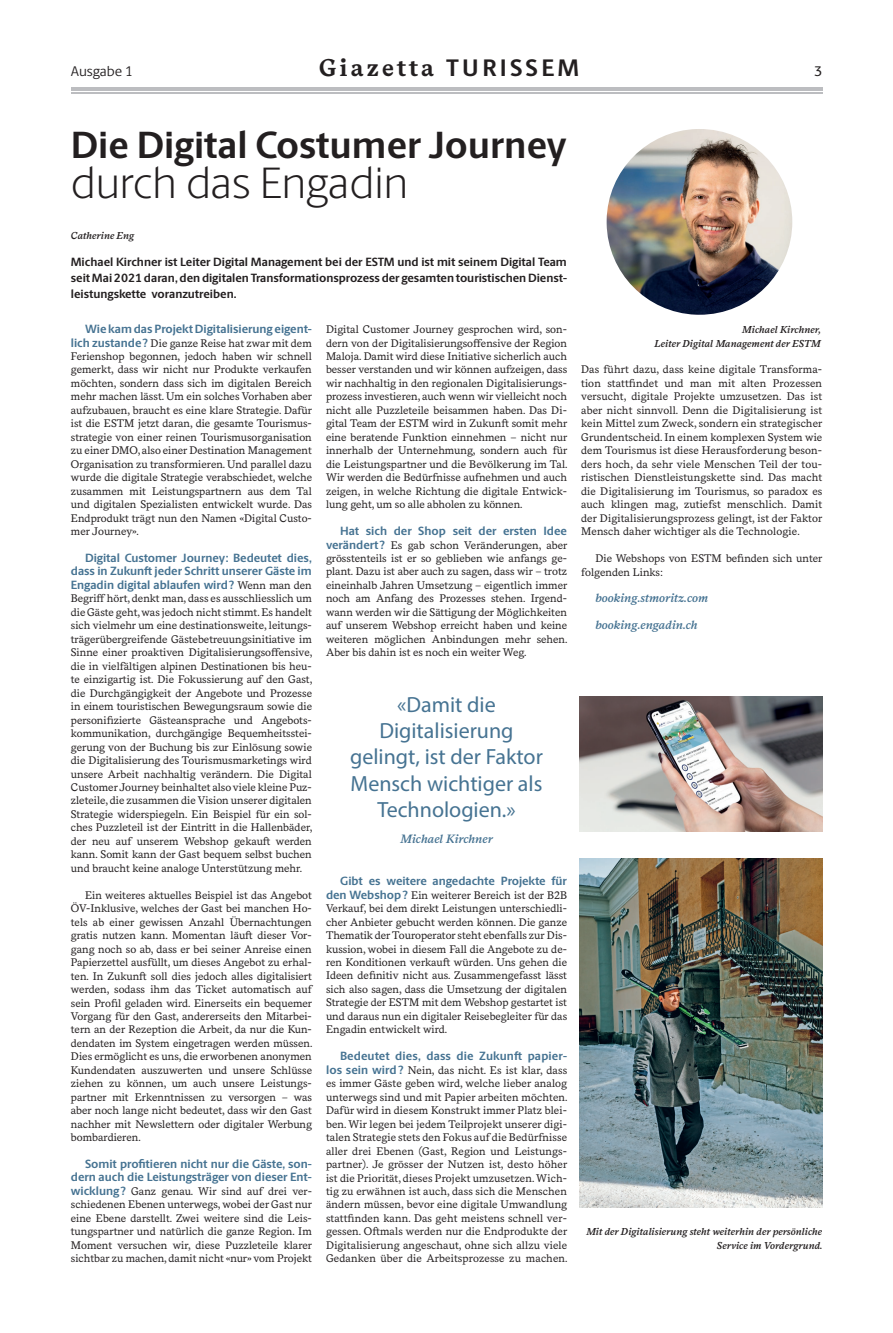
<style>
.page{position:relative;width:893px;height:1333px;background:#fff}
.page>*{position:absolute;margin:0;border:0;box-sizing:border-box;transform-origin:0 0}
.t1{font:300 44px "Berlingske Sans";color:#231f20}
.t2{font:700 38px "Berlingske Sans";color:#231f20}
.t3{font:700 24px "Messina Serif";letter-spacing:.13em;color:#231f20}
.t4{font:22px/26.4px "Myriad Pro";color:#467392;text-align:center}
.t5{font:14px "Berlingske Sans";letter-spacing:-.01em;color:#231f20}
.t6{font:500 14px "Berlingske Sans";color:#231f20}
.t7{font:700 12px/13.5px "Berlingske Sans";color:#467392;text-align:justify}
.t8{font:700 12px/16px "Berlingske Sans";letter-spacing:-.005em;color:#231f20;text-align:justify}
.t9{font:italic 600 12px "Messina Serif";color:#467392}
.t10{font:11px/13.5px "Messina Serif";color:#231f20;text-align:justify}
.t11{font:italic 600 10px/13.5px "Messina Serif";color:#231f20;text-align:right}
.s1{font-family:"Berlingske Sans"}
.s2{font-family:"Berlingske Sans";font-weight:700;font-size:12px;color:#467392}
.s3{font-family:"Messina Serif";font-weight:400;font-size:11px;color:#231f20}
</style>
<div class="page">
<hr style="left:71px;top:87px;width:751px;height:3px;background:#bcbdc0">
<hr style="left:71px;top:92px;width:751px;height:1px;background:#bcbdc0">
<img style="left:607px;top:129px;width:185px;height:186px">
<img style="left:580px;top:858px;width:242px;height:349px">
<img style="left:580px;top:696px;width:242px;height:135px">
<p class="t5" style="left:71px;top:61px;width:64px">Ausgabe 1</p>
<h3 class="t3" style="left:319px;top:49px;width:261px">Giazetta <span class="s1">TURISSEM</span></h3>
<p class="t6" style="left:814px;top:60px;width:9px">3</p>
<h2 class="t2" style="left:71px;top:117px;width:498px">Die Digital Costumer Journey</h2>
<h1 class="t1" style="left:71px;top:153px;width:339px">durch das Engadin</h1>
<p class="t11" style="left:71px;top:228px;width:65px">Catherine Eng</p>
<p class="t8" style="left:71px;top:253px;width:498px">Michael Kirchner ist Leiter Digital Management bei der ESTM und ist mit seinem Digital Team seit Mai 2021 daran, den digitalen Transformationsprozess der gesamten touristischen Dienst&shy;leistungskette voranzutreiben.</p>
<p class="t7" style="left:85px;top:322px;width:228px">Wie kam das Projekt Digitalisierung eigent-</p>
<p class="t10" style="left:71px;top:335px;width:243px"><span class="s2">lich zustande ?</span> Die ganze Reise hat zwar mit dem Ferienshop begonnen, jedoch haben wir schnell gemerkt, dass wir nicht nur Produkte verkaufen mö chten, sondern dass sich im digitalen Bereich mehr machen lä sst. Um ein solches Vorhaben aber aufzubauen, braucht es eine klare Strategie. Dafür ist die ESTM jetzt daran, die gesamte Tourismus&shy;strategie von einer reinen Tourismusorganisation zu einer DMO, also einer Destination Management Organisation zu transformieren. Und parallel dazu wurde die digitale Strategie verabschiedet, welche zusammen mit Leistungspartnern aus dem Tal und digitalen Spezialisten entwickelt wurde. Das Endprodukt trä gt nun den Namen «Digital Custo&shy;mer Journey».</p>
<p class="t7" style="left:71px;top:551px;width:242px;text-indent:14px">Digital Customer Journey : Bedeutet dies, dass in Zukunft jeder Schritt unserer Gä ste im Engadin digital ablaufen wird ? <span class="s3">Wenn man den</span></p>
<p class="t10" style="left:71px;top:591px;width:243px">Begriff hö rt, denkt man, dass es ausschliesslich um die Gäste geht, was jedoch nicht stimmt. Es handelt sich vielmehr um eine destinationsweite, leitungs&shy;trägerübergreifende Gästebetreuungsinitiative im Sinne einer proaktiven Digitalisierungsoffensive, die in vielfältigen alpinen Destinationen bis heu&shy;te einzigartig ist. Die Fokussierung auf den Gast, die Durchgängigkeit der Angebote und Prozesse in einem touristischen Bewegungsraum sowie die personifizierte Gästeansprache und Angebots&shy;kommunikation, durchgängige Bequemheitsstei&shy;gerung von der Buchung bis zur Einlösung sowie die Digitalisierung des Tourismusmarketings wird unsere Arbeit nachhaltig verändern. Die Digital Customer Journey beinhaltet also viele kleine Puz&shy;zleteile, die zusammen die Vision unserer digitalen Strategie widerspiegeln. Ein Beispiel für ein sol&shy;ches Puzzleteil ist der Eintritt in die Hallenbä der, der neu auf unserem Webshop gekauft werden kann. Somit kann der Gast bequem selbst buchen und braucht keine analoge Unterstü tzung mehr.</p>
<p class="t10" style="left:71px;top:887px;width:243px;text-indent:14px">Ein weiteres aktuelles Beispiel ist das Angebot Ö V-Inklusive, welches der Gast bei manchen Ho&shy;tels ab einer gewissen Anzahl Ü bernachtungen gratis nutzen kann. Momentan lä uft dieser Vor&shy;gang noch so ab, dass er bei seiner Anreise einen Papierzettel ausfü llt, um dieses Angebot zu erhal&shy;ten. In Zukunft soll dies jedoch alles digitalisiert werden, sodass ihm das Ticket automatisch auf sein Profil geladen wird. Einerseits ein bequemer Vorgang für den Gast, andererseits den Mitarbei&shy;tern an der Rezeption die Arbeit, da nur die Kun&shy;dendaten im System eingetragen werden müssen.<br>Dies ermö glicht es uns, die erworbenen anonymen Kundendaten auszuwerten und unsere Schlü sse ziehen zu kö nnen, um auch unsere Leistungs&shy;partner mit Erkenntnissen zu versorgen – was aber noch lange nicht bedeutet, dass wir den Gast nachher mit Newslettern oder digitaler Werbung bombardieren.</p>
<p class="t7" style="left:71px;top:1156px;width:242px;text-align:right">Somit profitieren nicht nur die Gäste, son&shy;dern auch die Leistungsträ ger von dieser Ent-</p>
<p class="t10" style="left:71px;top:1183px;width:243px"><span class="s2">wicklung ?</span> Ganz genau. Wir sind auf drei ver&shy;schiedenen Ebenen unterwegs, wobei der Gast nur eine Ebene darstellt. Zwei weitere sind die Leis&shy;tungspartner und natü rlich die ganze Region. Im Moment versuchen wir, diese Puzzleteile klarer sichtbar zu machen, damit nicht «nur» vom Projekt</p>
<p class="t10" style="left:326px;top:322px;width:243px">Digital Customer Journey gesprochen wird, son&shy;dern von der Digitalisierungsoffensive der Region Maloja. Damit wird diese Initiative sicherlich auch besser verstanden und wir können aufzeigen, dass wir nachhaltig in den regionalen Digitalisierungs&shy;prozess investieren, auch wenn wir vielleicht noch nicht alle Puzzleteile beisammen haben. Das Di&shy;gital Team der ESTM wird in Zukunft somit mehr eine beratende Funktion einnehmen – nicht nur innerhalb der Unternehmung, sondern auch fü r die Leistungspartner und die Bevö lkerung im Tal.<br>Wir werden die Bedü rfnisse aufnehmen und auch zeigen, in welche Richtung die digitale Entwick&shy;lung geht, um so alle abholen zu kö nnen.</p>
<p class="t7" style="left:340px;top:524px;width:228px">Hat sich der Shop seit der ersten Idee</p>
<p class="t10" style="left:326px;top:537px;width:243px"><span class="s2">verä ndert ?</span> Es gab schon Verä nderungen, aber grö sstenteils ist er so geblieben wie anfangs ge&shy;plant. Dazu ist aber auch zu sagen, dass wir – trotz eineinhalb Jahren Umsetzung – eigentlich immer noch am Anfang des Prozesses stehen. Irgend&shy;wann werden wir die Sä ttigung der Mö glichkeiten auf unserem Webshop erreicht haben und keine weiteren möglichen Anbindungen mehr sehen.<br>Aber bis dahin ist es noch ein weiter Weg.</p>
<h3 class="t4" style="left:350px;top:690px;width:194px">«Damit die<br>Digitalisierung gelingt, ist der Faktor<br>Mensch wichtiger als<br>Technologien.»</h3>
<p class="t9" style="left:401px;top:829px;width:94px">Michael Kirchner</p>
<p class="t7" style="left:340px;top:874px;width:228px">Gibt es weitere angedachte Projekte für</p>
<p class="t10" style="left:326px;top:887px;width:243px"><span class="s2">den Webshop ?</span> Ein weiterer Bereich ist der B2B Verkauf, bei dem direkt Leistungen unterschiedli&shy;cher Anbieter gebucht werden können. Die ganze Thematik der Touroperator steht ebenfalls zur Dis&shy;kussion, wobei in diesem Fall die Angebote zu de&shy;ren Konditionen verkauft wü rden. Uns gehen die Ideen definitiv nicht aus. Zusammengefasst lässt sich also sagen, dass die Umsetzung der digitalen Strategie der ESTM mit dem Webshop gestartet ist und daraus nun ein digitaler Reisebegleiter für das Engadin entwickelt wird.</p>
<p class="t7" style="left:340px;top:1049px;width:228px">Bedeutet dies, dass die Zukunft papier-</p>
<p class="t10" style="left:326px;top:1062px;width:243px"><span class="s2">los sein wird ?</span> Nein, das nicht. Es ist klar, dass es immer Gä ste geben wird, welche lieber analog unterwegs sind und mit Papier arbeiten mö chten.<br>Dafür wird in diesem Konstrukt immer Platz blei&shy;ben. Wir legen bei jedem Teilprojekt unserer digi&shy;talen Strategie stets den Fokus auf die Bedü rfnisse aller drei Ebenen (Gast, Region und Leistungs&shy;partner). Je grösser der Nutzen ist, desto höher ist die Priorität, dieses Projekt umzusetzen. Wich&shy;tig zu erwähnen ist auch, dass sich die Menschen ändern müssen, bevor eine digitale Umwandlung stattfinden kann. Das geht meistens schnell ver&shy;gessen. Oftmals werden nur die Endprodukte der Digitalisierung angeschaut, ohne sich allzu viele Gedanken über die Arbeitsprozesse zu machen.</p>
<p class="t11" style="left:654px;top:322px;width:168px">Michael Kirchner,<br>Leiter Digital Management der ESTM</p>
<p class="t10" style="left:581px;top:362px;width:243px">Das führt dazu, dass keine digitale Transforma&shy;tion stattfindet und man mit alten Prozessen versucht, digitale Projekte umzusetzen. Das ist aber nicht sinnvoll. Denn die Digitalisierung ist kein Mittel zum Zweck, sondern ein strategischer Grundentscheid. In einem komplexen System wie dem Tourismus ist diese Herausforderung beson&shy;ders hoch, da sehr viele Menschen Teil der tou&shy;ristischen Dienstleistungskette sind. Das macht die Digitalisierung im Tourismus, so paradox es auch klingen mag, zutiefst menschlich. Damit der Digitalisierungsprozess gelingt, ist der Faktor Mensch daher wichtiger als die Technologie.</p>
<p class="t10" style="left:581px;top:551px;width:243px;text-indent:14px">Die Webshops von ESTM befinden sich unter folgenden Links :</p>
<p class="t9" style="left:595px;top:589px;width:114px">booking.stmoritz.com</p>
<p class="t9" style="left:595px;top:616px;width:104px">booking.engadin.ch</p>
<p class="t11" style="left:586px;top:1224px;width:238px">Mit der Digitalisierung steht weiterhin der persönliche<br>Service im Vordergrund.</p>
</div>
